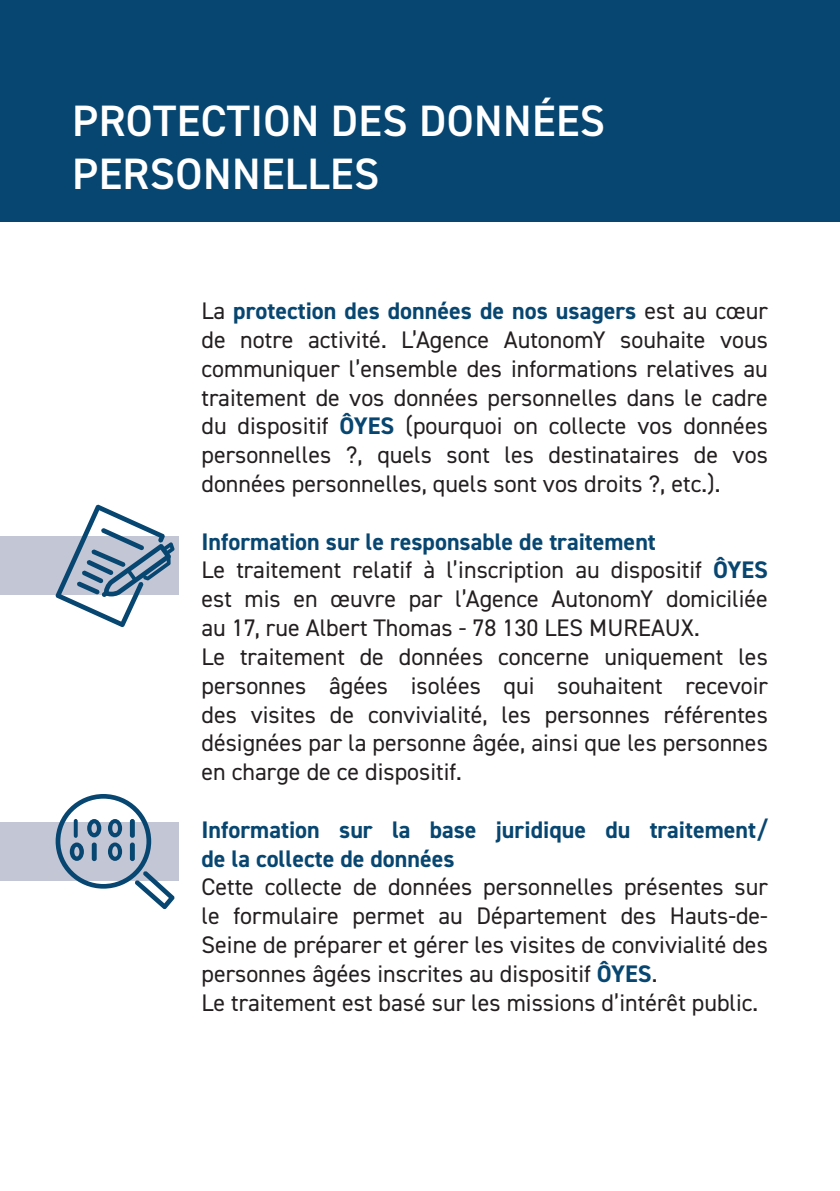
<style>
.page{position:relative;width:840px;height:1191px;background:#fff}
.page>*{position:absolute;margin:0;border:0;box-sizing:border-box;transform-origin:0 0}
.t1{font:600 44px/52.8px "DIN2014";letter-spacing:.01em;color:#fff}
.t2{font:24px/28.8px "DIN2014";color:#231f20;text-align:justify}
.t3{font:700 24px/28.8px "DIN2014";color:#074670}
.s1{font-weight:700;color:#074670}
</style>
<div class="page">
<div style="left:0;top:536px;width:179px;height:59px;background:#c3c6d5"></div>
<div style="left:0;top:822px;width:179px;height:59px;background:#c3c6d5"></div>
<svg style="left:55px;top:504px;width:119px;height:123px"></svg>
<svg style="left:56px;top:794px;width:119px;height:115px"></svg>
<div style="left:0;top:0;width:839px;height:221px;background:#074670"></div>
<p class="t1" style="left:72px;top:94px;width:534px">PROTECTION DES DONNÉES<br>PERSONNELLES</p>
<p class="t2" style="left:201px;top:296px;width:567px">La <span class="s1">protection des données de nos usagers</span> est au cœur de notre activité. L’Agence AutonomY souhaite vous communiquer l’ensemble des informations relatives au traitement de vos données personnelles dans le cadre du dispositif <span class="s1">ÔYES</span> (pourquoi on collecte vos données personnelles ?, quels sont les destinataires de vos données personnelles, quels sont vos droits ?, etc.).</p>
<p class="t3" style="left:201px;top:526px;width:455px">Information sur le responsable de traitement</p>
<p class="t2" style="left:201px;top:555px;width:567px">Le traitement relatif à l’inscription au dispositif <span class="s1">ÔYES </span>est mis en œuvre par l’Agence AutonomY domiciliée au 17, rue Albert Thomas - 78 130 LES MUREAUX.</p>
<p class="t2" style="left:201px;top:642px;width:567px">Le traitement de données concerne uniquement les personnes âgées isolées qui souhaitent recevoir des visites de convivialité, les personnes référentes désignées par la personne âgée, ainsi que les personnes en charge de ce dispositif.</p>
<p class="t3" style="left:201px;top:814px;width:567px">Information sur la base juridique du traitement/ de la collecte de données</p>
<p class="t2" style="left:201px;top:872px;width:567px">Cette collecte de données personnelles présentes sur le formulaire permet au Département des Hauts-de-Seine de préparer et gérer les visites de convivialité des personnes âgées inscrites au dispositif <span class="s1">ÔYES</span>.</p>
<p class="t2" style="left:201px;top:987px;width:558px">Le traitement est basé sur les missions d’intérêt public.</p>
</div>
